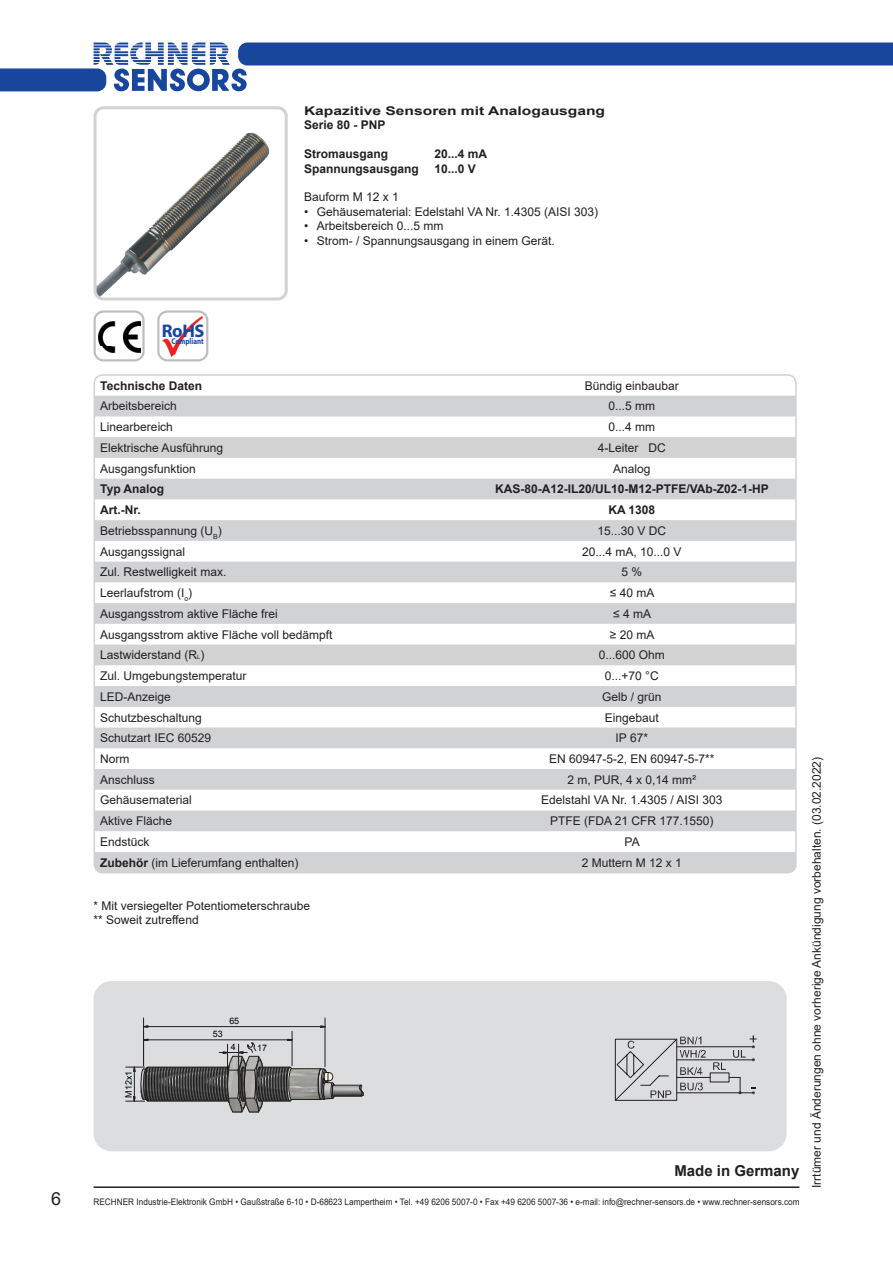
<style>
.page{position:relative;width:893px;height:1263px;background:#fff}
.page>*{position:absolute;margin:0;border:0;box-sizing:border-box;transform-origin:0 0}
.t1{font:700 18.3px "Myriad Pro";color:#18469d}
.t2{font:18px "Arial";color:#231f20}
.t3{font:700 15px "Arial";color:#231f20}
.List_neben_Foto{font:12px "Arial";color:#231f20}
.Text_neben_Foto{font:700 12px "Arial";color:#231f20}
.Text_neben_Foto-2{font:700 12px "Arial";color:#231f20;scale:1.3 1}
.Text_neben_Foto-3{font:12px "Arial";color:#231f20}
.t4{font:9px "Arial";color:#231f20;scale:.91 1}
.t5{font:8.85px "Arial";letter-spacing:-.01em;color:#000}
.t6{font:700 8.4px "Myriad Pro";color:#18469d;scale:.82 1}
.s1{font-size:6px}
.s2{font-weight:700}
</style>
<div class="page">
<svg style="left:0;top:43px;width:893px;height:48px"></svg>
<hr style="left:94px;top:1186px;width:705px;height:2px;background:#231f20">
<div style="left:94px;top:981px;width:693px;height:170px;background:#dcdddf;border-radius:18px"></div>
<img style="left:95px;top:110px;width:189px;height:189px">
<div style="left:94px;top:106px;width:194px;height:194px;border:3px solid #d1d2d4;border-radius:9px"></div>
<svg style="left:94px;top:310px;width:51px;height:51px"></svg>
<img style="left:98px;top:322px;width:43px;height:30px">
<div style="left:157px;top:310px;width:51px;height:51px;border:2px solid #bcbdc0;border-radius:9px"></div>
<img style="left:162px;top:316px;width:40px;height:40px">
<svg style="left:752px;top:1087px;width:4px;height:7px"></svg>
<hr style="left:677px;top:1092px;width:76px;height:1px;background:#231f20">
<hr style="left:677px;top:1077px;width:33px;height:1px;background:#231f20">
<svg style="left:729px;top:1077px;width:13px;height:17px"></svg>
<hr style="left:677px;top:1046px;width:76px;height:1px;background:#231f20">
<svg style="left:713px;top:1062px;width:13px;height:8px"></svg>
<hr style="left:677px;top:1059px;width:76px;height:1px;background:#231f20">
<svg style="left:614px;top:1036px;width:92px;height:65px"></svg>
<svg style="left:733px;top:1035px;width:24px;height:26px"></svg>
<img style="left:144px;top:1056px;width:181px;height:45px">
<hr style="left:260px;top:1101px;width:30px;height:1px;background:#231f20">
<hr style="left:148px;top:1101px;width:81px;height:1px;background:#231f20">
<hr style="left:260px;top:1067px;width:30px;height:1px;background:#231f20">
<hr style="left:148px;top:1067px;width:81px;height:1px;background:#231f20">
<svg style="left:286px;top:1066px;width:78px;height:36px"></svg>
<svg style="left:126px;top:1063px;width:23px;height:39px"></svg>
<svg style="left:144px;top:1025px;width:4px;height:3px"></svg>
<svg style="left:320px;top:1025px;width:5px;height:3px"></svg>
<hr style="left:148px;top:1026px;width:173px;height:1px;background:#231f20">
<hr style="left:143px;top:1018px;width:1px;height:48px;background:#231f20">
<hr style="left:325px;top:1018px;width:1px;height:49px;background:#231f20">
<hr style="left:148px;top:1039px;width:140px;height:1px;background:#231f20">
<hr style="left:292px;top:1031px;width:1px;height:35px;background:#231f20">
<svg style="left:219px;top:1042px;width:44px;height:71px"></svg>
<hr style="left:238px;top:1044px;width:1px;height:36px;background:#231f20">
<hr style="left:227px;top:1044px;width:1px;height:36px;background:#231f20">
<svg style="left:94px;top:396px;width:701px;height:477px;fill:#d5d6d8"></svg>
<div style="left:94px;top:374px;width:703px;height:499px;border:2px solid #d1d2d4;border-radius:9px"></div>
<p class="Text_neben_Foto-2" style="left:304px;top:102px;width:233px">Kapazitive Sensoren mit Analogausgang</p>
<p class="Text_neben_Foto" style="left:304px;top:117px;width:83px">Serie 80 - PNP</p>
<p class="Text_neben_Foto" style="left:304px;top:146px;width:86px">Stromausgang</p>
<p class="Text_neben_Foto" style="left:435px;top:146px;width:54px">20...4 mA</p>
<p class="Text_neben_Foto" style="left:304px;top:160px;width:116px">Spannungsausgang</p>
<p class="Text_neben_Foto" style="left:435px;top:160px;width:43px">10...0 V</p>
<p class="Text_neben_Foto-3" style="left:304px;top:189px;width:96px">Bauform M 12 x 1</p>
<p class="List_neben_Foto" style="left:304px;top:203px;width:296px">• Gehäusematerial: Edelstahl VA Nr. 1.4305 (AISI 303)</p>
<p class="List_neben_Foto" style="left:304px;top:218px;width:141px">• Arbeitsbereich 0...5 mm</p>
<p class="List_neben_Foto" style="left:304px;top:232px;width:252px">• Strom- / Spannungsausgang in einem Gerät.</p>
<p class="t1" style="left:162px;top:319px;width:44px">RoHS</p>
<p class="t6" style="left:172px;top:336px;width:41px">Compliant</p>
<p class="Text_neben_Foto" style="left:100px;top:377px;width:103px">Technische Daten</p>
<p class="List_neben_Foto" style="left:585px;top:377px;width:96px">Bündig einbaubar</p>
<p class="List_neben_Foto" style="left:100px;top:398px;width:78px">Arbeitsbereich</p>
<p class="List_neben_Foto" style="left:608px;top:398px;width:48px">0...5 mm</p>
<p class="List_neben_Foto" style="left:100px;top:419px;width:74px">Linearbereich</p>
<p class="List_neben_Foto" style="left:608px;top:419px;width:48px">0...4 mm</p>
<p class="List_neben_Foto" style="left:100px;top:439px;width:124px">Elektrische Ausführung</p>
<p class="List_neben_Foto" style="left:598px;top:439px;width:70px">4-Leiter DC</p>
<p class="List_neben_Foto" style="left:100px;top:460px;width:97px">Ausgangsfunktion</p>
<p class="List_neben_Foto" style="left:613px;top:460px;width:39px">Analog</p>
<p class="Text_neben_Foto" style="left:100px;top:481px;width:66px">Typ Analog</p>
<p class="Text_neben_Foto" style="left:495px;top:481px;width:275px">KAS-80-A12-IL20/UL10-M12-PTFE/VAb-Z02-1-HP</p>
<p class="Text_neben_Foto" style="left:100px;top:501px;width:42px">Art.-Nr.</p>
<p class="Text_neben_Foto" style="left:608px;top:501px;width:48px">KA 1308</p>
<p class="List_neben_Foto" style="left:100px;top:522px;width:123px">Betriebsspannung (U<sub>B</sub>)</p>
<p class="List_neben_Foto" style="left:597px;top:522px;width:70px">15...30 V DC</p>
<p class="List_neben_Foto" style="left:100px;top:543px;width:86px">Ausgangssignal</p>
<p class="List_neben_Foto" style="left:582px;top:543px;width:101px">20...4 mA, 10...0 V</p>
<p class="List_neben_Foto" style="left:100px;top:564px;width:128px">Zul. Restwelligkeit max.</p>
<p class="List_neben_Foto" style="left:621px;top:564px;width:22px">5 %</p>
<p class="List_neben_Foto" style="left:100px;top:585px;width:93px">Leerlaufstrom (I<sub>o</sub>)</p>
<p class="List_neben_Foto" style="left:610px;top:585px;width:46px">≤ 40 mA</p>
<p class="List_neben_Foto" style="left:100px;top:605px;width:179px">Ausgangsstrom aktive Fläche frei</p>
<p class="List_neben_Foto" style="left:613px;top:605px;width:39px">≤ 4 mA</p>
<p class="List_neben_Foto" style="left:100px;top:626px;width:234px">Ausgangsstrom aktive Fläche voll bedämpft</p>
<p class="List_neben_Foto" style="left:610px;top:626px;width:46px">≥ 20 mA</p>
<p class="List_neben_Foto" style="left:100px;top:647px;width:106px">Lastwiderstand (R<span class="s1">L</span>)</p>
<p class="List_neben_Foto" style="left:599px;top:647px;width:68px">0...600 Ohm</p>
<p class="List_neben_Foto" style="left:100px;top:667px;width:148px">Zul. Umgebungstemperatur</p>
<p class="List_neben_Foto" style="left:605px;top:667px;width:55px">0...+70 °C</p>
<p class="List_neben_Foto" style="left:100px;top:688px;width:72px">LED-Anzeige</p>
<p class="List_neben_Foto" style="left:602px;top:688px;width:61px">Gelb / grün</p>
<p class="List_neben_Foto" style="left:100px;top:709px;width:103px">Schutzbeschaltung</p>
<p class="List_neben_Foto" style="left:605px;top:709px;width:56px">Eingebaut</p>
<p class="List_neben_Foto" style="left:100px;top:730px;width:112px">Schutzart IEC 60529</p>
<p class="List_neben_Foto" style="left:616px;top:730px;width:34px">IP 67*</p>
<p class="List_neben_Foto" style="left:100px;top:750px;width:31px">Norm</p>
<p class="List_neben_Foto" style="left:549px;top:750px;width:167px">EN 60947-5-2, EN 60947-5-7**</p>
<p class="List_neben_Foto" style="left:100px;top:771px;width:56px">Anschluss</p>
<p class="List_neben_Foto" style="left:567px;top:771px;width:130px">2 m, PUR, 4 x 0,14 mm²</p>
<p class="List_neben_Foto" style="left:100px;top:792px;width:93px">Gehäusematerial</p>
<p class="List_neben_Foto" style="left:541px;top:792px;width:183px">Edelstahl VA Nr. 1.4305 / AISI 303</p>
<p class="List_neben_Foto" style="left:100px;top:813px;width:74px">Aktive Fläche</p>
<p class="List_neben_Foto" style="left:550px;top:813px;width:165px">PTFE (FDA 21 CFR 177.1550)</p>
<p class="List_neben_Foto" style="left:100px;top:833px;width:51px">Endstück</p>
<p class="List_neben_Foto" style="left:625px;top:833px;width:17px">PA</p>
<p class="List_neben_Foto" style="left:100px;top:854px;width:200px"><span class="s2">Zubehör</span> (im Lieferumfang enthalten)</p>
<p class="List_neben_Foto" style="left:582px;top:854px;width:102px">2 Muttern M 12 x 1</p>
<p class="List_neben_Foto" style="left:94px;top:897px;width:218px">* Mit versiegelter Potentiometerschraube</p>
<p class="List_neben_Foto" style="left:94px;top:911px;width:107px">** Soweit zutreffend</p>
<p class="t5" style="left:229px;top:1015px;width:11px">65</p>
<p class="t5" style="left:123px;top:1097px;width:28px;rotate:-90deg">M x1</p>
<p class="t5" style="left:123px;top:1090px;width:11px;rotate:-90deg">12</p>
<p class="t5" style="left:213px;top:1028px;width:12px">53</p>
<p class="t5" style="left:231px;top:1041px;width:6px">4</p>
<p class="t5" style="left:257px;top:1042px;width:11px">17</p>
<p class="t3" style="left:674px;top:1160px;width:127px">Made in Germany</p>
<h2 class="t2" style="left:51px;top:1186px;width:12px">6</h2>
<p class="t4" style="left:94px;top:1195px;width:777px">RECHNER Industrie-Elektronik GmbH • Gaußstraße 6-10 • D-68623 Lampertheim • Tel. +49 6206 5007-0 • Fax +49 6206 5007-36 • e-mail: info@rechner-sensors.de • www.rechner-sensors.com</p>
<p class="List_neben_Foto" style="left:808px;top:1188px;width:432px;rotate:-90deg">Irrtümer und Änderungen ohne vorherige Ankündigung vorbehalten. (03.02.2022)</p>
</div>
